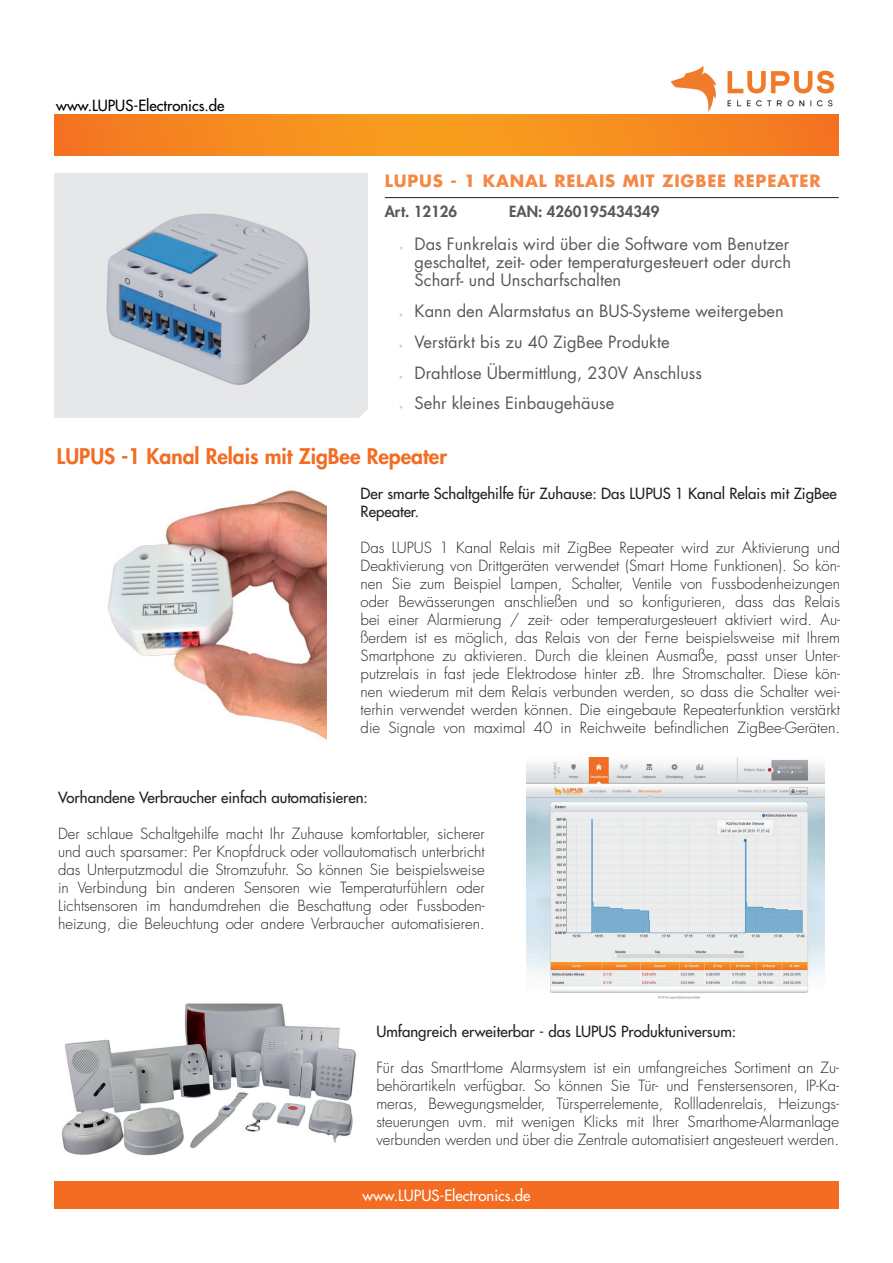
<style>
.page{position:relative;width:893px;height:1263px;background:#fff}
.page>*{position:absolute;margin:0;border:0;box-sizing:border-box;transform-origin:0 0}
.t1{font:800 21px "Futura Std";color:#f36c21}
.t2{font:16.5px/30.8px "Futura Std";color:#57585a;text-align:justify}
.t3{font:700 16.5px "Futura Std";letter-spacing:.05em;color:#f58846}
.t4{font:300 15px/18px "Futura Std";color:#231f20;text-align:justify}
.t5{font:500 15px/18px "Futura Std";color:#231f20}
.t6{font:800 15px "Futura Std";color:#57585a}
.t7{font:500 15px "Futura Std";color:#fff}
.t8{font:500 15px "Futura Std";color:#000}
.s1{font-family:"Myriad Pro";font-size:7.5px;color:#f58846}
</style>
<div class="page">
<img style="left:656px;top:65px;width:183px;height:50px">
<img style="left:526px;top:757px;width:299px;height:242px">
<svg style="left:54px;top:115px;width:785px;height:41px;background:#f58b20"></svg>
<div style="left:54px;top:1181px;width:785px;height:28px;background:#f36c21"></div>
<img style="left:54px;top:173px;width:314px;height:245px">
<hr style="left:385px;top:197px;width:454px;height:1px;background:#231f20">
<img style="left:108px;top:490px;width:219px;height:250px">
<img style="left:61px;top:1003px;width:295px;height:153px">
<p class="t8" style="left:56px;top:96px;width:170px">www.LUPUS-Electronics.de</p>
<p class="t3" style="left:385px;top:169px;width:437px">LUPUS - 1 KANAL RELAIS MIT ZIGBEE REPEATER</p>
<p class="t6" style="left:385px;top:202px;width:74px">Art. 12126</p>
<p class="t6" style="left:509px;top:202px;width:152px">EAN: 4260195434349</p>
<p class="t2" style="left:415px;top:235px;width:378px;line-height:18px;text-indent:-15px"><span class="s1">»</span> Das Funkrelais wird über die Software vom Benutzer geschaltet, zeit- oder temperaturgesteuert oder durch Scharf- und Unscharfschalten</p>
<p class="t2" style="left:400px;top:296px;width:386px;text-align:left"><span class="s1">»</span> Kann den Alarmstatus an BUS-Systeme weitergeben <span class="s1">»</span> Verstärkt bis zu 40 ZigBee Produkte<br><span class="s1">»</span> Drahtlose Übermittlung, 230V Anschluss<br><span class="s1">»</span> Sehr kleines Einbaugehäuse</p>
<h1 class="t1" style="left:57px;top:443px;width:392px">LUPUS -1 Kanal Relais mit ZigBee Repeater</h1>
<p class="t5" style="left:361px;top:485px;width:478px">Der smarte Schaltgehilfe für Zuhause: Das LUPUS 1 Kanal Relais mit ZigBee<br>Repeater.</p>
<p class="t4" style="left:361px;top:539px;width:481px">Das LUPUS 1 Kanal Relais mit ZigBee Repeater wird zur Aktivierung und Deaktivierung von Drittgeräten verwendet (Smart Home Funktionen). So kön&shy;nen Sie zum Beispiel Lampen, Schalter, Ventile von Fussbodenheizungen oder Bewässerungen anschließen und so konfigurieren, dass das Relais bei einer Alarmierung / zeit- oder temperaturgesteuert aktiviert wird. Au&shy;ßerdem ist es möglich, das Relais von der Ferne beispielsweise mit Ihrem Smartphone zu aktivieren. Durch die kleinen Ausmaße, passt unser Unter&shy;putzrelais in fast jede Elektrodose hinter zB. Ihre Stromschalter. Diese kön&shy;nen wiederum mit dem Relais verbunden werden, so dass die Schalter wei&shy;terhin verwendet werden können. Die eingebaute Repeaterfunktion verstärkt die Signale von maximal 40 in Reichweite befindlichen ZigBee-Geräten.</p>
<p class="t5" style="left:58px;top:788px;width:311px">Vorhandene Verbraucher einfach automatisieren:</p>
<p class="t4" style="left:58px;top:825px;width:428px">Der schlaue Schaltgehilfe macht Ihr Zuhause komfortabler, sicherer und auch sparsamer: Per Knopfdruck oder vollautomatisch unterbricht das Unterputzmodul die Stromzufuhr. So können Sie beispielsweise in Verbindung bin anderen Sensoren wie Temperaturfühlern oder Lichtsensoren im handumdrehen die Beschattung oder Fussboden&shy;heizung, die Beleuchtung oder andere Verbraucher automatisieren.</p>
<p class="t5" style="left:376px;top:1022px;width:361px">Umfangreich erweiterbar - das LUPUS Produktuniversum:</p>
<p class="t4" style="left:376px;top:1059px;width:464px">Für das SmartHome Alarmsystem ist ein umfangreiches Sortiment an Zu&shy;behörartikeln verfügbar. So können Sie Tür- und Fenstersensoren, IP-Ka&shy;meras, Bewegungsmelder, Türsperrelemente, Rollladenrelais, Heizungs&shy;steuerungen uvm. mit wenigen Klicks mit Ihrer Smarthome-Alarmanlage verbunden werden und über die Zentrale automatisiert angesteuert werden.</p>
<p class="t7" style="left:362px;top:1186px;width:170px">www.LUPUS-Electronics.de</p>
</div>
